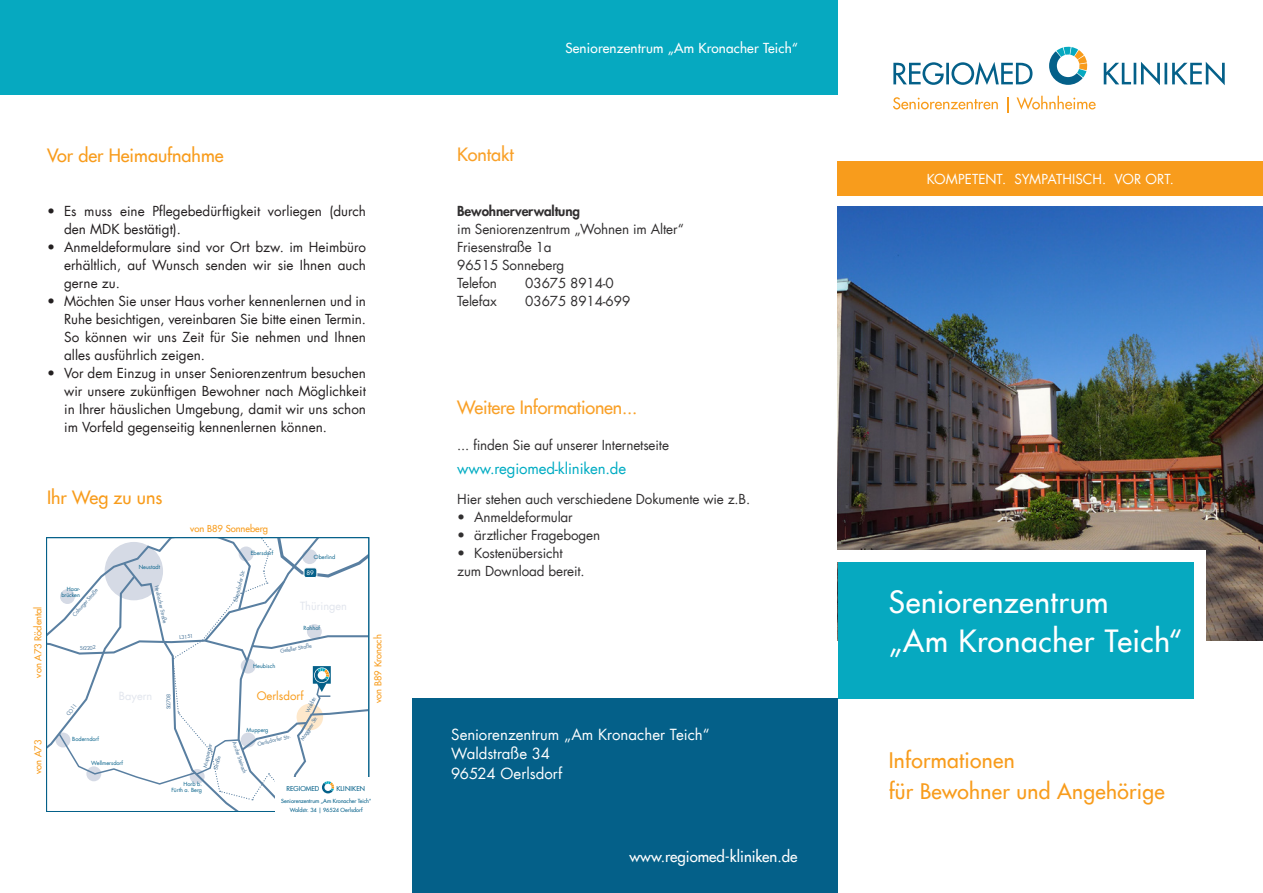
<style>
.page{position:relative;width:1263px;height:893px;background:#fff}
.page>*{position:absolute;margin:0;border:0;box-sizing:border-box;transform-origin:0 0}
.t1{font:500 30px/39px "Futura Com";letter-spacing:.02em;color:#fff}
.t2{font:500 21px/30px "Futura Com";letter-spacing:.015em;color:#f89c1c}
.t3{font:500 18px "Futura Com";letter-spacing:-.01em;color:#f9a129}
.t4{font:500 18px "Futura Com";color:#f89c1c}
.t5{font:15px/19.5px "Futura Com";color:#fff}
.t6{font:15px "Futura Com";letter-spacing:-.01em;color:#00acc3}
.t7{font:500 15px "Futura Com";color:#fff}
.t8{font:13.5px/18px "Futura Com";color:#231f20;text-align:justify}
.t9{font:13.5px/18px "Futura Com";letter-spacing:-.01em;color:#312f30}
.t10{font:500 13.5px "Futura Com";letter-spacing:.015em;color:#fff}
.t11{font:13.5px "Futura Com";letter-spacing:.005em;color:#fff}
.t12{font:800 13.5px "Futura Com";letter-spacing:-.01em;color:#312f30}
.t13{font:11.4px "Futura Com";color:#f89c1c}
.t14{font:10.95px "Futura Com";color:#e1e5ed}
.t15{font:500 9.3px "Futura Com";color:#f89c1c}
.t16{font:500 6.6px "Futura Com";letter-spacing:.015em;color:#046089}
.t17{font:6px "Futura Com";color:#fff}
.t18{font:5.55px/6.6px "Futura Com";color:#046089;text-align:right}
.t19{font:500 5.55px/8.7px "Futura Com";letter-spacing:-.01em;color:#046089;text-align:center}
.t20{font:500 5.25px/10.9px "Futura Com";color:#507a9d}
</style>
<div class="page">
<img style="left:838px;top:207px;width:425px;height:434px">
<div style="left:838px;top:562px;width:356px;height:137px;background:#06a9c0"></div>
<div style="left:838px;top:161px;width:425px;height:34px;background:#f89c1c"></div>
<div style="left:838px;top:550px;width:368px;height:12px;background:#fff"></div>
<div style="left:1194px;top:550px;width:12px;height:149px;background:#fff"></div>
<div style="left:412px;top:699px;width:426px;height:194px;background:#046089"></div>
<div style="left:0;top:0;width:838px;height:94px;background:#06a9c0"></div>
<svg style="left:1049px;top:47px;width:38px;height:38px"></svg>
<svg style="left:893px;top:62px;width:139px;height:23px"></svg>
<svg style="left:1104px;top:62px;width:121px;height:23px"></svg>
<svg style="left:893px;top:97px;width:105px;height:12px"></svg>
<svg style="left:1007px;top:97px;width:1px;height:16px"></svg>
<svg style="left:1016px;top:96px;width:80px;height:14px"></svg>
<svg style="left:47px;top:538px;width:322px;height:273px"></svg>
<div style="left:304px;top:568px;width:13px;height:9px;background:#046089;border-radius:2px"></div>
<div style="left:304px;top:568px;width:13px;height:10px;border:1px solid #fff;border-radius:2px"></div>
<h3 class="t4" style="left:47px;top:142px;width:178px">Vor der Heimaufnahme</h3>
<p class="t8" style="left:64px;top:202px;width:303px;text-indent:-17px">• Es muss eine Pflegebedürftigkeit vorliegen (durch den MDK bestätigt).</p>
<p class="t8" style="left:64px;top:238px;width:303px;text-indent:-17px">• Anmeldeformulare sind vor Ort bzw. im Heimbüro erhältlich, auf Wunsch senden wir sie Ihnen auch gerne zu.</p>
<p class="t8" style="left:64px;top:292px;width:303px;text-indent:-17px">• Möchten Sie unser Haus vorher kennenlernen und in Ruhe besichtigen, vereinbaren Sie bitte einen Termin.<br>So können wir uns Zeit für Sie nehmen und Ihnen alles ausführlich zeigen.</p>
<p class="t8" style="left:64px;top:364px;width:303px;text-indent:-17px">• Vor dem Einzug in unser Seniorenzentrum besuchen wir unsere zukünftigen Bewohner nach Möglichkeit in Ihrer häuslichen Umgebung, damit wir uns schon im Vorfeld gegenseitig kennenlernen können.</p>
<h3 class="t4" style="left:47px;top:484px;width:117px">Ihr Weg zu uns</h3>
<p class="t15" style="left:31px;top:677px;width:73px;rotate:-90deg">von A73 Rödental</p>
<p class="t15" style="left:31px;top:774px;width:36px;rotate:-90deg">von A73</p>
<p class="t18" style="left:139px;top:563px;width:23px">Neustadt</p>
<p class="t18" style="left:61px;top:585px;width:20px">Haar&shy;brücken</p>
<p class="t20" style="left:162px;top:584px;width:40px;rotate:77deg">Heubischer Straße</p>
<p class="t20" style="left:70px;top:612px;width:36px;rotate:-49deg">Coburger Straße</p>
<p class="t20" style="left:80px;top:642px;width:17px;rotate:-3deg">St2202</p>
<p class="t20" style="left:63px;top:712px;width:15px;rotate:-53deg">CO11</p>
<p class="t18" style="left:72px;top:735px;width:28px">Boderndorf</p>
<p class="t14" style="left:119px;top:689px;width:35px">Bayern</p>
<p class="t18" style="left:91px;top:760px;width:33px">Wellmersdorf</p>
<p class="t20" style="left:163px;top:709px;width:17px;rotate:-90deg">St2708</p>
<p class="t15" style="left:190px;top:522px;width:79px">von B89 Sonneberg</p>
<p class="t18" style="left:251px;top:549px;width:24px">Ebersdorf</p>
<p class="t20" style="left:179px;top:631px;width:15px;rotate:-3deg">L3151</p>
<p class="t20" style="left:230px;top:600px;width:34px;rotate:-76deg">Ebersdorfer Str.</p>
<p class="t18" style="left:314px;top:554px;width:23px">Oberlind</p>
<p class="t17" style="left:306px;top:569px;width:9px">89</p>
<p class="t14" style="left:300px;top:599px;width:48px">Thüringen</p>
<p class="t18" style="left:303px;top:625px;width:18px">Rohhof</p>
<p class="t20" style="left:279px;top:646px;width:33px;rotate:-11deg">Gefeller Straße</p>
<p class="t18" style="left:253px;top:663px;width:23px">Heubisch</p>
<p class="t20" style="left:199px;top:766px;width:26px;rotate:-77deg">Mupperger<br>Straße</p>
<p class="t13" style="left:257px;top:687px;width:48px">Oerlsdorf</p>
<p class="t20" style="left:302px;top:710px;width:19px;rotate:-65deg">Waldstr.</p>
<p class="t18" style="left:247px;top:726px;width:23px">Mupperg</p>
<p class="t20" style="left:297px;top:737px;width:28px;rotate:-58deg">Moggerer Str.</p>
<p class="t20" style="left:256px;top:738px;width:35px;rotate:-13deg">Oerlsdorfer Str.</p>
<p class="t20" style="left:240px;top:740px;width:35px;rotate:71deg">An der Steinach</p>
<p class="t18" style="left:171px;top:780px;width:32px">Horb b.<br>Fürth a. Berg</p>
<p class="t16" style="left:287px;top:783px;width:34px">REGIOMED</p>
<p class="t16" style="left:336px;top:783px;width:30px">KLINIKEN</p>
<p class="t15" style="left:371px;top:703px;width:70px;rotate:-90deg">von B89 Kronach</p>
<p class="t19" style="left:281px;top:796px;width:92px">Seniorenzentrum „Am Kronacher Teich“<br>Waldstr. 34 | 96524 Oerlsdorf</p>
<h3 class="t3" style="left:457px;top:141px;width:58px">Kontakt</h3>
<p class="t10" style="left:565px;top:38px;width:234px">Seniorenzentrum „Am Kronacher Teich“</p>
<p class="t12" style="left:457px;top:201px;width:124px">Bewohnerverwaltung</p>
<p class="t9" style="left:457px;top:220px;width:228px">im Seniorenzentrum „Wohnen im Alter“<br>Friesenstraße 1a<br>96515 Sonneberg<br>Telefon</p>
<p class="t9" style="left:525px;top:274px;width:90px">03675 8914-0</p>
<p class="t9" style="left:457px;top:292px;width:41px">Telefax</p>
<p class="t9" style="left:525px;top:292px;width:107px">03675 8914-699</p>
<h3 class="t3" style="left:457px;top:394px;width:182px">Weitere Informationen...</h3>
<p class="t9" style="left:457px;top:436px;width:213px">... finden Sie auf unserer Internetseite</p>
<p class="t6" style="left:457px;top:458px;width:170px">www.regiomed-kliniken.de</p>
<p class="t9" style="left:457px;top:490px;width:295px">Hier stehen auch verschiedene Dokumente wie z.B.</p>
<p class="t9" style="left:457px;top:508px;width:117px">• Anmeldeformular</p>
<p class="t9" style="left:457px;top:526px;width:145px">• ärztlicher Fragebogen</p>
<p class="t9" style="left:457px;top:544px;width:129px">• Kostenübersicht zum Download bereit.</p>
<p class="t5" style="left:451px;top:724px;width:260px">Seniorenzentrum „Am Kronacher Teich“<br>Waldstraße 34<br>96524 Oerlsdorf</p>
<p class="t7" style="left:629px;top:845px;width:169px">www.regiomed-kliniken.de</p>
<p class="t11" style="left:927px;top:169px;width:249px">KOMPETENT. SYMPATHISCH. VOR ORT.</p>
<h1 class="t1" style="left:889px;top:581px;width:294px">Seniorenzentrum<br>„Am Kronacher Teich“</h1>
<h2 class="t2" style="left:889px;top:745px;width:277px">Informationen<br>für Bewohner und Angehörige</h2>
</div>
